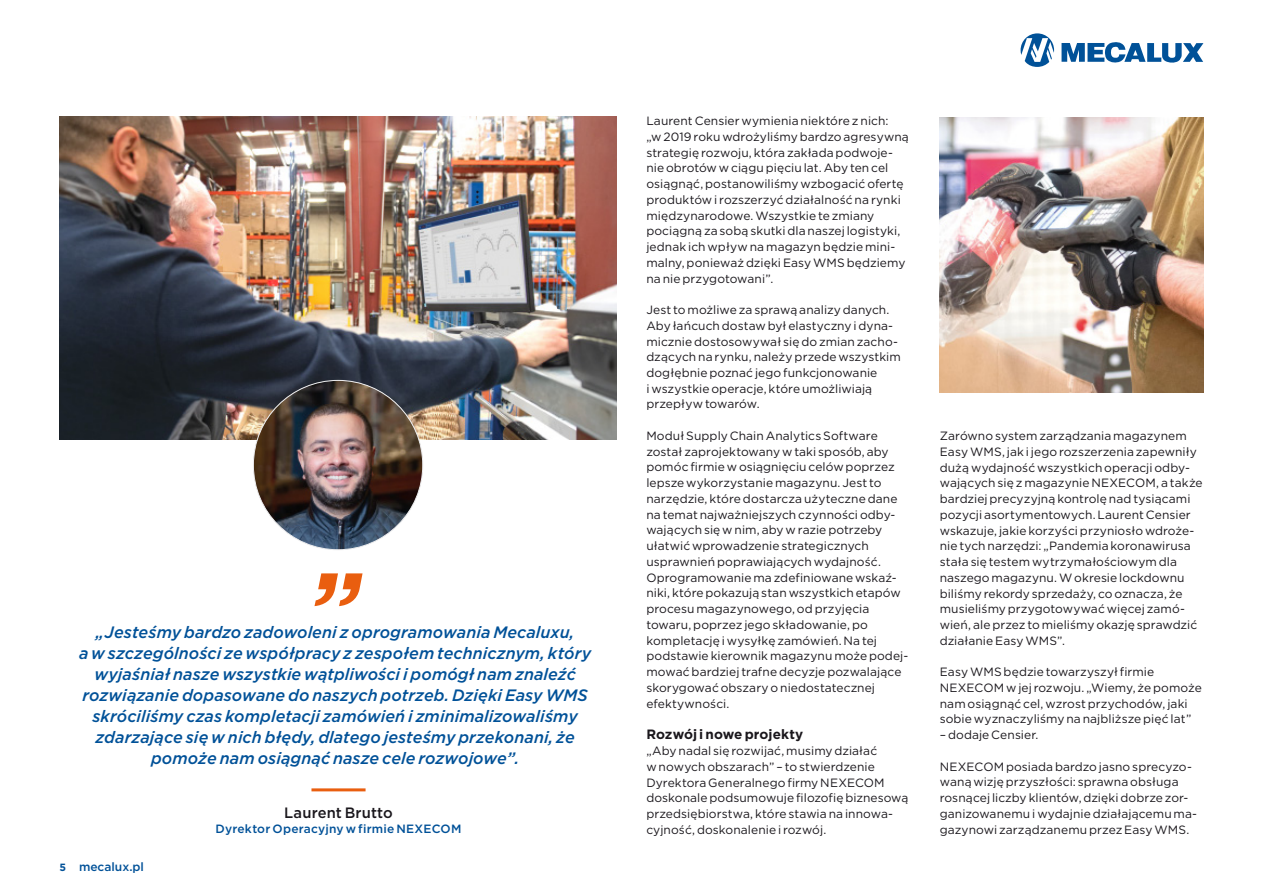
<style>
.page{position:relative;width:1263px;height:893px;background:#fff}
.page>*{position:absolute;margin:0;border:0;box-sizing:border-box;transform-origin:0 0}
.t1{font:italic 500 16.5px/21px "Gotham";letter-spacing:.005em;color:#005198;text-align:center}
.t2{font:500 15px "Gotham";letter-spacing:.01em;color:#1a171c}
.t3{font:700 13.5px "Gotham";color:#1a171c}
.t4{font:12px/15.8px "Gotham";letter-spacing:.005em;color:#1a171c}
.t5{font:500 12px "Gotham";letter-spacing:.015em;color:#005198}
.s1{font-weight:700;font-size:10.5px}
</style>
<div class="page">
<svg style="left:1020px;top:33px;width:34px;height:34px"></svg>
<svg style="left:1061px;top:42px;width:142px;height:21px"></svg>
<img style="left:60px;top:117px;width:557px;height:323px">
<hr style="left:311px;top:788px;width:55px;height:3px;background:#e95e0f">
<svg style="left:314px;top:573px;width:49px;height:33px"></svg>
<img style="left:253px;top:380px;width:170px;height:170px;border-radius:85px">
<img style="left:940px;top:117px;width:263px;height:275px">
<p class="t1" style="left:79px;top:622px;width:514px">„Jesteśmy bardzo zadowoleni z oprogramowania Mecaluxu,<br>a w szczególności ze współpracy z zespołem technicznym, który wyjaśniał nasze wszystkie wątpliwości i pomógł nam znaleźć rozwiązanie dopasowane do naszych potrzeb. Dzięki Easy WMS skróciliśmy czas kompletacji zamówień i zminimalizowaliśmy zdarzające się w nich błędy, dlatego jesteśmy przekonani, że pomoże nam osiągnąć nasze cele rozwojowe”.</p>
<p class="t5" style="left:60px;top:859px;width:86px"><span class="s1">5</span> mecalux.pl</p>
<p class="t2" style="left:284px;top:803px;width:110px">Laurent Brutto</p>
<p class="t5" style="left:215px;top:821px;width:247px">Dyrektor Operacyjny w firmie NEXECOM</p>
<p class="t4" style="left:646px;top:113px;width:264px">Laurent Censier wymienia niektóre z nich:<br>„w 2019 roku wdrożyliśmy bardzo agresywną strategię rozwoju, która zakłada podwoje&shy;nie obrotów w ciągu pięciu lat. Aby ten cel osiągnąć, postanowiliśmy wzbogacić ofertę produktów i rozszerzyć działalność na rynki międzynarodowe. Wszystkie te zmiany pociągną za sobą skutki dla naszej logistyki, jednak ich wpływ na magazyn będzie mini&shy;malny, ponieważ dzięki Easy WMS będziemy na nie przygotowani”.</p>
<p class="t4" style="left:646px;top:302px;width:256px">Jest to możliwe za sprawą analizy danych.<br>Aby łańcuch dostaw był elastyczny i dyna&shy;micznie dostosowywał się do zmian zacho&shy;dzących na rynku, należy przede wszystkim dogłębnie poznać jego funkcjonowanie<br>i wszystkie operacje, które umożliwiają przepływ towarów.</p>
<p class="t4" style="left:646px;top:428px;width:263px">Moduł Supply Chain Analytics Software został zaprojektowany w taki sposób, aby pomóc firmie w osiągnięciu celów poprzez lepsze wykorzystanie magazynu. Jest to narzędzie, które dostarcza użyteczne dane na temat najważniejszych czynności odby&shy;wających się w nim, aby w razie potrzeby ułatwić wprowadzenie strategicznych usprawnień poprawiających wydajność.<br>Oprogramowanie ma zdefiniowane wskaź&shy;niki, które pokazują stan wszystkich etapów procesu magazynowego, od przyjęcia towaru, poprzez jego składowanie, po kompletację i wysyłkę zamówień. Na tej podstawie kierownik magazynu może podej&shy;mować bardziej trafne decyzje pozwalające skorygować obszary o niedostatecznej efektywności.</p>
<p class="t3" style="left:646px;top:726px;width:158px">Rozwój i nowe projekty</p>
<p class="t4" style="left:646px;top:743px;width:264px">„Aby nadal się rozwijać, musimy działać<br>w nowych obszarach” – to stwierdzenie Dyrektora Generalnego firmy NEXECOM doskonale podsumowuje filozofię biznesową przedsiębiorstwa, które stawia na innowa&shy;cyjność, doskonalenie i rozwój.</p>
<p class="t4" style="left:940px;top:428px;width:264px">Zarówno system zarządzania magazynem Easy WMS, jak i jego rozszerzenia zapewniły dużą wydajność wszystkich operacji odby&shy;wających się z magazynie NEXECOM, a także bardziej precyzyjną kontrolę nad tysiącami pozycji asortymentowych. Laurent Censier wskazuje, jakie korzyści przyniosło wdroże&shy;nie tych narzędzi: „Pandemia koronawirusa stała się testem wytrzymałościowym dla naszego magazynu. W okresie lockdownu biliśmy rekordy sprzedaży, co oznacza, że musieliśmy przygotowywać więcej zamó&shy;wień, ale przez to mieliśmy okazję sprawdzić działanie Easy WMS”.</p>
<p class="t4" style="left:940px;top:664px;width:263px">Easy WMS będzie towarzyszył firmie NEXECOM w jej rozwoju. „Wiemy, że pomoże nam osiągnąć cel, wzrost przychodów, jaki sobie wyznaczyliśmy na najbliższe pięć lat”</p>
<p class="t4" style="left:940px;top:727px;width:100px">– dodaje Censier.</p>
<p class="t4" style="left:940px;top:758px;width:259px">NEXECOM posiada bardzo jasno sprecyzo&shy;waną wizję przyszłości: sprawna obsługa rosnącej liczby klientów, dzięki dobrze zor&shy;ganizowanemu i wydajnie działającemu ma&shy;gazynowi zarządzanemu przez Easy WMS.</p>
</div>
